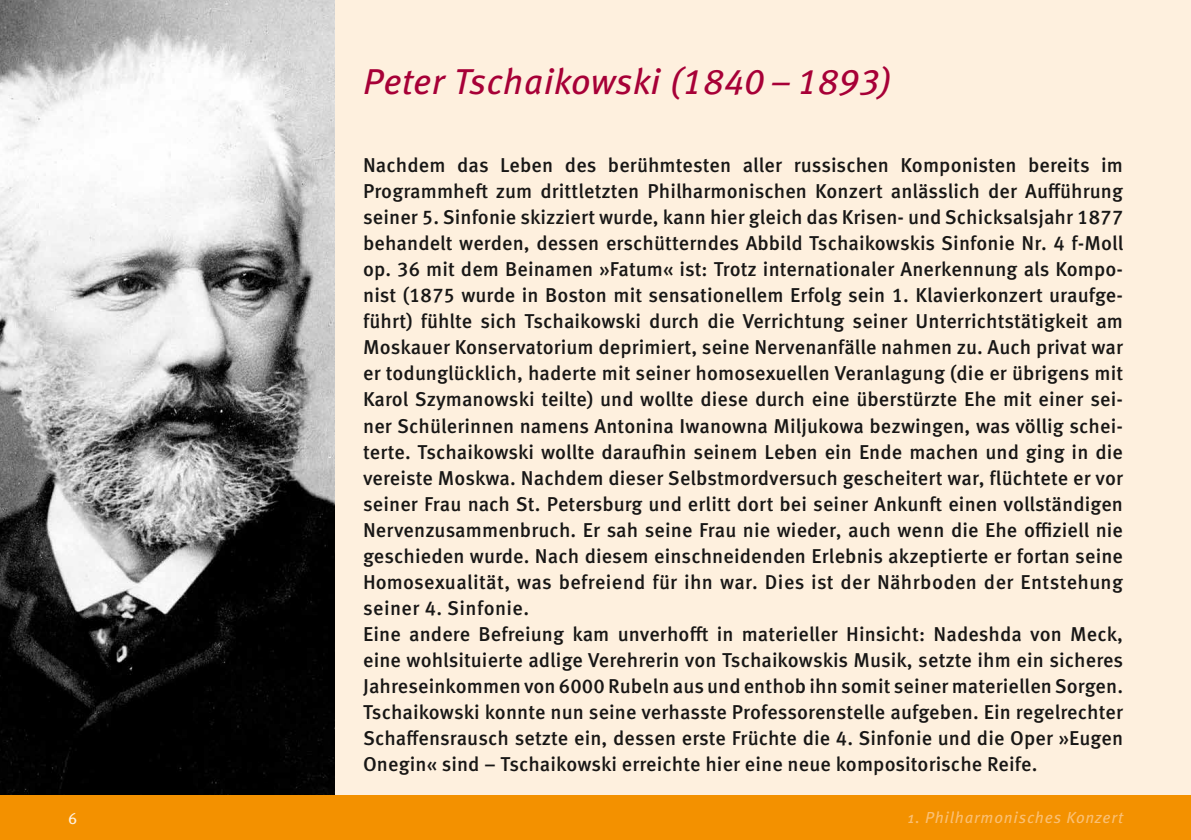
<style>
.page{position:relative;width:1191px;height:840px;background:#fff}
.page>*{position:absolute;margin:0;border:0;box-sizing:border-box;transform-origin:0 0}
.t1{font:italic 36px "Meta Pro";letter-spacing:.01em;color:#a70037}
.t2{font:500 20px/26px "Meta Pro";letter-spacing:.005em;color:#181716}
.t3{font:italic 16px "Meta Pro";letter-spacing:.05em;color:#fac074}
.t4{font:16px "Meta Pro";color:#fef0de}
</style>
<div class="page">
<div style="left:0;top:0;width:1191px;height:839px;background:#fef0de"></div>
<img style="left:0;top:0;width:334px;height:795px">
<div style="left:0;top:795px;width:1191px;height:44px;background:#f39100"></div>
<h1 class="t1" style="left:363px;top:54px;width:530px">Peter Tschaikowski (1840–1893)</h1>
<p class="t2" style="left:363px;top:151px;width:761px">Nachdem das Leben des berühmtesten aller russischen Komponisten bereits im Programmheft zum drittletzten Philharmonischen Konzert anlässlich der Aufführung seiner 5. Sinfonie skizziert wurde, kann hier gleich das Krisen- und Schicksalsjahr 1877 behandelt werden, dessen erschütterndes Abbild Tschaikowskis Sinfonie Nr. 4 f-Moll op. 36 mit dem Beinamen »Fatum« ist: Trotz internationaler Anerkennung als Kompo&shy;nist (1875 wurde in Boston mit sensationellem Erfolg sein 1. Klavierkonzert uraufge&shy;führt) fühlte sich Tschaikowski durch die Verrichtung seiner Unterrichtstätigkeit am Moskauer Konservatorium deprimiert, seine Nervenanfälle nahmen zu. Auch privat war er todunglücklich, haderte mit seiner homosexuellen Veranlagung (die er übrigens mit Karol Szymanowski teilte) und wollte diese durch eine überstürzte Ehe mit einer sei&shy;ner Schülerinnen namens Antonina Iwanowna Miljukowa bezwingen, was völlig schei&shy;terte. Tschaikowski wollte daraufhin seinem Leben ein Ende machen und ging in die vereiste Moskwa. Nachdem dieser Selbstmordversuch gescheitert war, flüchtete er vor seiner Frau nach St. Petersburg und erlitt dort bei seiner Ankunft einen vollständigen Nervenzusammenbruch. Er sah seine Frau nie wieder, auch wenn die Ehe offiziell nie geschieden wurde. Nach diesem einschneidenden Erlebnis akzeptierte er fortan seine Homosexualität, was befreiend für ihn war. Dies ist der Nährboden der Entstehung seiner 4. Sinfonie.<br>Eine andere Befreiung kam unverhofft in materieller Hinsicht: Nadeshda von Meck, eine wohlsituierte adlige Verehrerin von Tschaikowskis Musik, setzte ihm ein sicheres Jahreseinkommen von 6000 Rubeln aus und enthob ihn somit seiner materiellen Sorgen.<br>Tschaikowski konnte nun seine verhasste Professorenstelle aufgeben. Ein regelrechter Schaffensrausch setzte ein, dessen erste Früchte die 4. Sinfonie und die Oper »Eugen Onegin« sind – Tschaikowski erreichte hier eine neue kompositorische Reife.</p>
<p class="t4" style="left:68px;top:805px;width:11px">6</p>
<p class="t3" style="left:907px;top:805px;width:217px">1. Philharmonisches Konzert</p>
</div>
